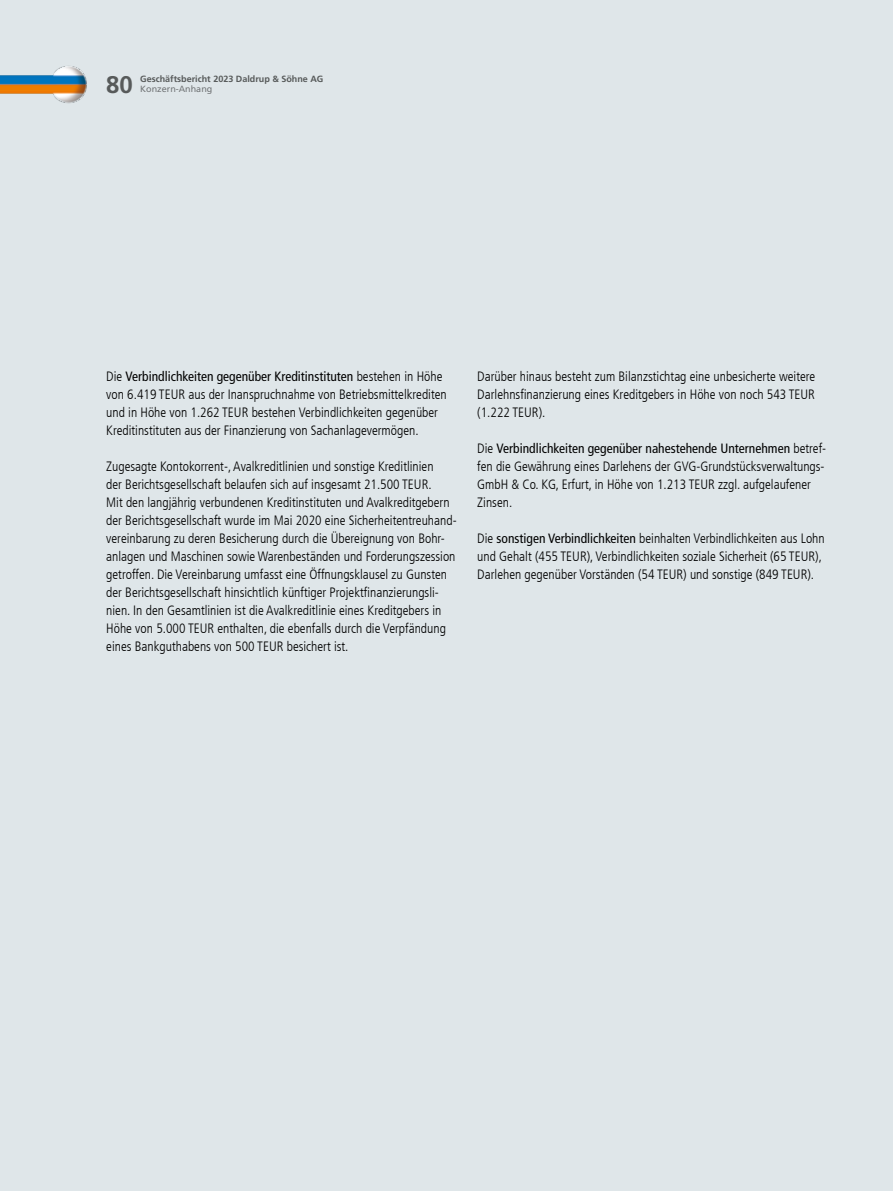
<style>
.page{position:relative;width:893px;height:1191px;background:#dfe6e9}
.page>*{position:absolute;margin:0;border:0;box-sizing:border-box;transform-origin:0 0}
.t1{font:700 24px "Frutiger LT Com";color:#575a5a}
.t2{font:300 condensed 13.5px/18px "Frutiger LT Com";color:#000}
.t3{font:700 9px "Frutiger LT Com";color:#575a5a}
.t4{font:9px "Frutiger LT Com";color:#727577}
.s1{font-weight:400}
</style>
<div class="page">
<img style="left:0;top:66px;width:87px;height:38px">
<h1 class="t1" style="left:106px;top:70px;width:28px">80</h1>
<p class="t3" style="left:140px;top:74px;width:185px">Geschäftsbericht 2023 Daldrup &amp; Söhne AG</p>
<p class="t4" style="left:140px;top:84px;width:74px">Konzern-Anhang</p>
<p class="t2" style="left:106px;top:368px;width:342px">Die <span class="s1">Verbindlichkeiten gegenüber Kreditinstituten</span> bestehen in Höhe von 6.419 TEUR aus der Inanspruchnahme von Betriebsmittelkrediten und in Höhe von 1.262 TEUR bestehen Verbindlichkeiten gegenüber Kreditinstituten aus der Finanzierung von Sachanlagevermögen.</p>
<p class="t2" style="left:106px;top:458px;width:352px">Zugesagte Kontokorrent-, Avalkreditlinien und sonstige Kreditlinien<br>der Berichtsgesellschaft belaufen sich auf insgesamt 21.500 TEUR.<br>Mit den langjährig verbundenen Kreditinstituten und Avalkreditgebern der Berichtsgesellschaft wurde im Mai 2020 eine Sicherheitentreuhand&shy;vereinbarung zu deren Besicherung durch die Übereignung von Bohr&shy;anlagen und Maschinen sowie Warenbeständen und Forderungszession getroffen. Die Vereinbarung umfasst eine Öffnungsklausel zu Gunsten der Berichtsgesellschaft hinsichtlich künftiger Projektfinanzierungsli&shy;nien. In den Gesamtlinien ist die Avalkreditlinie eines Kreditgebers in Höhe von 5.000 TEUR enthalten, die ebenfalls durch die Verpfändung eines Bankguthabens von 500 TEUR besichert ist.</p>
<p class="t2" style="left:477px;top:368px;width:339px;text-align:justify">Darüber hinaus besteht zum Bilanzstichtag eine unbesicherte weitere Darlehnsfinanzierung eines Kreditgebers in Höhe von noch 543 TEUR (1.222 TEUR).</p>
<p class="t2" style="left:477px;top:440px;width:350px">Die <span class="s1">Verbindlichkeiten gegenüber nahestehende Unternehmen</span> betref&shy;fen die Gewährung eines Darlehens der GVG-Grundstücksverwaltungs-GmbH &amp; Co. KG, Erfurt, in Höhe von 1.213 TEUR zzgl. aufgelaufener Zinsen.</p>
<p class="t2" style="left:477px;top:530px;width:349px">Die <span class="s1">sonstigen Verbindlichkeiten</span> beinhalten Verbindlichkeiten aus Lohn und Gehalt (455 TEUR), Verbindlichkeiten soziale Sicherheit (65 TEUR),<br>Darlehen gegenüber Vorständen (54 TEUR) und sonstige (849 TEUR).</p>
</div>
